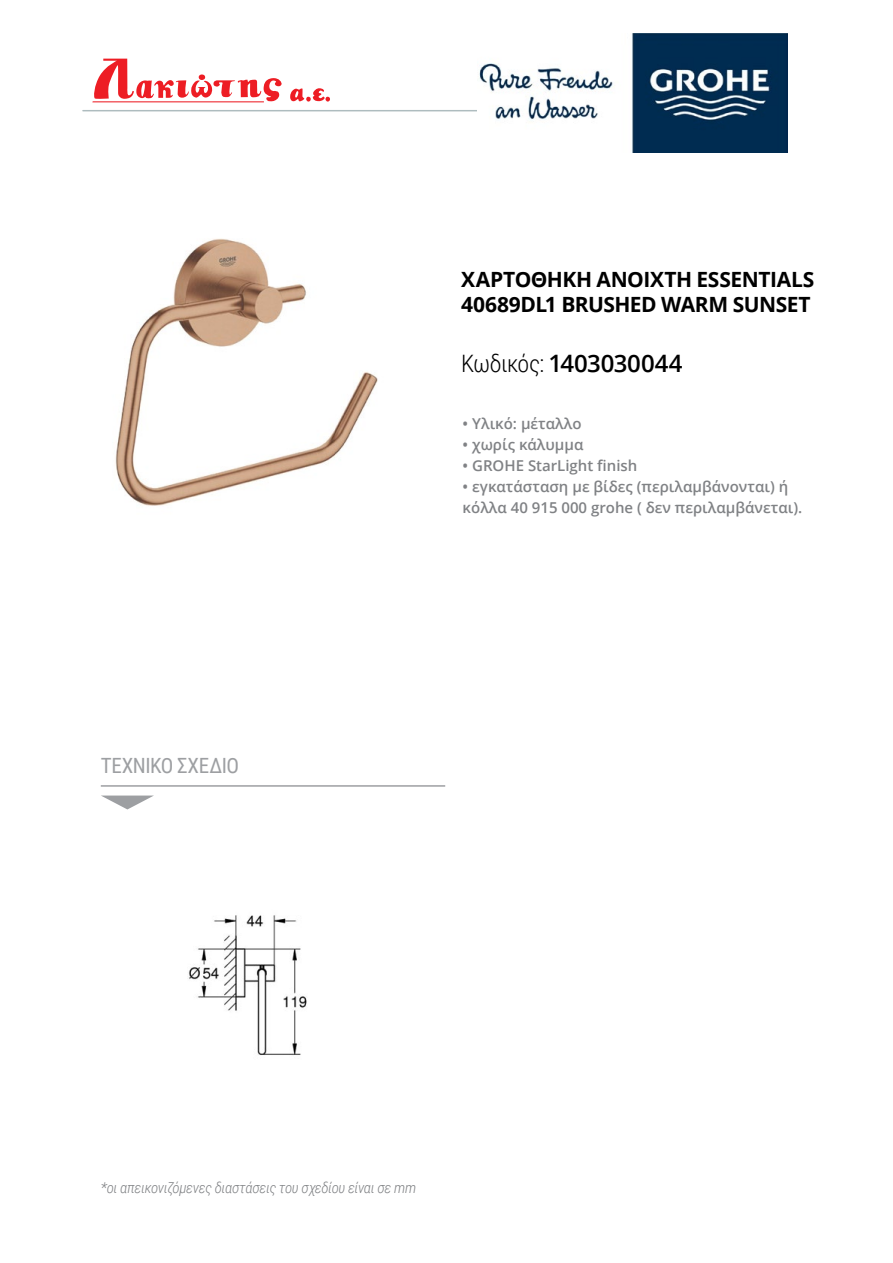
<style>
.page{position:relative;width:893px;height:1263px;background:#fff}
.page>*{position:absolute;margin:0;border:0;box-sizing:border-box;transform-origin:0 0}
.t1{font:600 24px "Open Sans";letter-spacing:-.01em;color:#000}
.t2{font:700 21px/25.2px "Open Sans";letter-spacing:-.02em;color:#000}
.t3{font:21px "Roboto Condensed";letter-spacing:-.02em;color:#9d9fa2}
.t4{font:600 15px/21px "Open Sans";color:#808285}
.t5{font:italic 300 15px "Roboto Condensed";letter-spacing:-.025em;color:#808285}
.s1{font-family:"Roboto Condensed";font-weight:300}
</style>
<div class="page">
<img style="left:127px;top:809px;width:180px;height:246px">
<hr style="left:83px;top:110px;width:625px;height:1px;background:#aebcbf">
<svg style="left:94px;top:59px;width:188px;height:43px"></svg>
<hr style="left:92px;top:101px;width:172px;height:1px;background:#ed1d24">
<svg style="left:290px;top:88px;width:40px;height:14px"></svg>
<img style="left:477px;top:33px;width:311px;height:119px">
<hr style="left:101px;top:785px;width:344px;height:2px;background:#9d9fa2">
<svg style="left:101px;top:795px;width:53px;height:14px"></svg>
<img style="left:115px;top:238px;width:263px;height:268px">
<h2 class="t3" style="left:101px;top:751px;width:140px">ΤΕΧΝΙΚΟ ΣΧΕΔΙΟ</h2>
<h2 class="t2" style="left:461px;top:266px;width:355px">ΧΑΡΤΟΘΗΚΗ ΑΝΟΙΧΤΗ ESSENTIALS<br>40689DL1 BRUSHED WARM SUNSET</h2>
<h1 class="t1" style="left:461px;top:346px;width:223px"><span class="s1">Κωδικός:</span> 1403030044</h1>
<p class="t4" style="left:463px;top:413px;width:121px">• Υλικό: μέταλλο</p>
<p class="t4" style="left:463px;top:434px;width:122px">• χωρίς κάλυμμα</p>
<p class="t4" style="left:463px;top:455px;width:176px">• GROHE StarLight finish</p>
<p class="t4" style="left:463px;top:476px;width:341px">• εγκατάσταση με βίδες (περιλαμβάνονται) ή κόλλα 40 915 000 grohe ( δεν περιλαμβάνεται).</p>
<p class="t5" style="left:101px;top:1177px;width:317px">*οι απεικονιζόμενες διαστάσεις του σχεδίου είναι σε mm</p>
</div>
